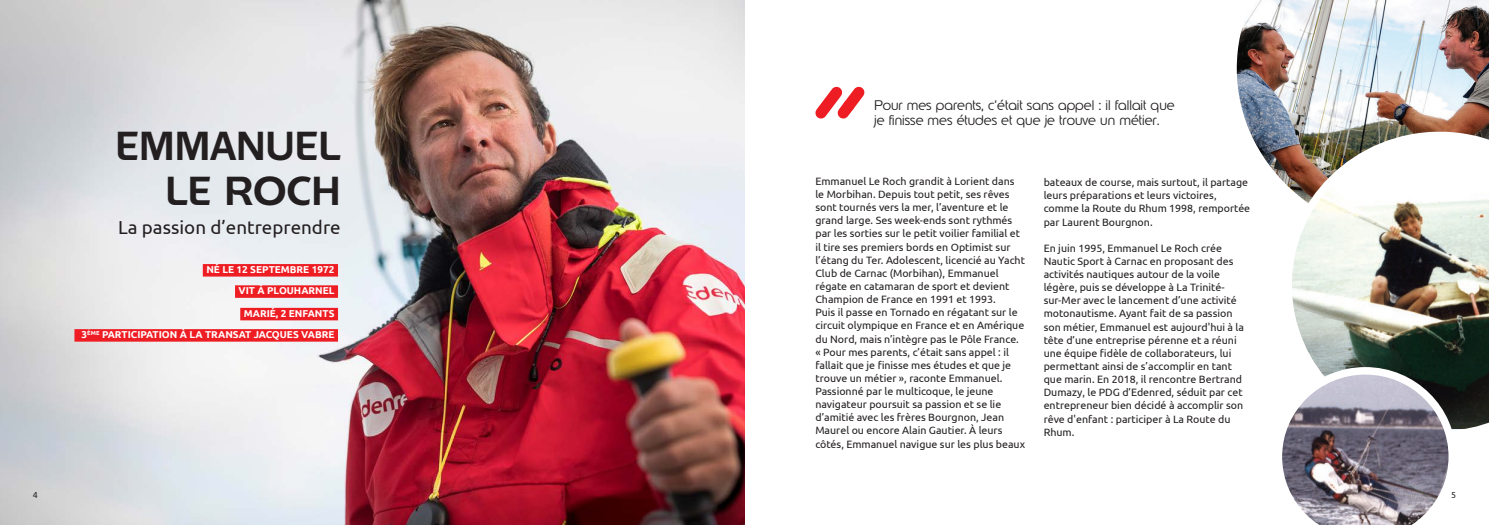
<style>
.page{position:relative;width:1489px;height:525px;background:#fff}
.page>*{position:absolute;margin:0;border:0;box-sizing:border-box;transform-origin:0 0}
.t1{font:500 40px "Edenred";color:#231f20}
.t2{font:18.75px "Ubuntu";color:#231f20}
.Citations{font:300 13.75px/15px "Edenred";color:#231f20}
.Body{font:10.62px/13.1px "Ubuntu";color:#231f20}
.Paragraph_Style_1{font:700 10px "Ubuntu";color:#fff}
.t3{font:8.75px "Ubuntu";color:#231f20}
</style>
<div class="page">
<img style="left:0;top:0;width:744px;height:524px">
<div style="left:203px;top:264px;width:135px;height:12px;background:#ee1d23"></div>
<div style="left:235px;top:285px;width:103px;height:13px;background:#ee1d23"></div>
<div style="left:240px;top:308px;width:98px;height:12px;background:#ee1d23"></div>
<div style="left:74px;top:329px;width:264px;height:12px;background:#ee1d23"></div>
<svg style="left:815px;top:86px;width:50px;height:33px"></svg>
<img style="left:1236px;top:0;width:252px;height:182px">
<img style="left:1284px;top:132px;width:204px;height:298px">
<img style="left:1282px;top:367px;width:173px;height:157px">
<p class="t1" style="left:116px;top:118px;width:226px">EMMANUEL</p>
<p class="t1" style="left:166px;top:163px;width:176px">LE ROCH</p>
<p class="t2" style="left:118px;top:216px;width:224px">La passion d’entreprendre</p>
<p class="Paragraph_Style_1" style="left:206px;top:263px;width:130px">NÉ LE 12 SEPTEMBRE 1972</p>
<p class="Paragraph_Style_1" style="left:238px;top:284px;width:97px">VIT À PLOUHARNEL</p>
<p class="Paragraph_Style_1" style="left:244px;top:307px;width:92px">MARIÉ, 2 ENFANTS</p>
<p class="Paragraph_Style_1" style="left:82px;top:328px;width:254px">3<sup>ÈME</sup> PARTICIPATION À LA TRANSAT JACQUES VABRE</p>
<p class="t3" style="left:33px;top:489px;width:6px">4</p>
<p class="Citations" style="left:874px;top:98px;width:302px">Pour mes parents, c’était sans appel : il fallait que je finisse mes études et que je trouve un métier.</p>
<p class="Body" style="left:815px;top:174px;width:211px">Emmanuel Le Roch grandit à Lorient dans le Morbihan. Depuis tout petit, ses rêves sont tournés vers la mer, l’aventure et le grand large. Ses week-ends sont rythmés par les sorties sur le petit voilier familial et il tire ses premiers bords en Optimist sur l’étang du Ter. Adolescent, licencié au Yacht Club de Carnac (Morbihan), Emmanuel régate en catamaran de sport et devient Champion de France en 1991 et 1993.<br>Puis il passe en Tornado en régatant sur le circuit olympique en France et en Amérique du Nord, mais n’intègre pas le Pôle France. « Pour mes parents, c’était sans appel : il fallait que je finisse mes études et que je trouve un métier », raconte Emmanuel.<br>Passionné par le multicoque, le jeune navigateur poursuit sa passion et se lie d’amitié avec les frères Bourgnon, Jean Maurel ou encore Alain Gautier. À leurs côtés, Emmanuel navigue sur les plus beaux</p>
<p class="Body" style="left:1043px;top:175px;width:208px">bateaux de course, mais surtout, il partage leurs préparations et leurs victoires, comme la Route du Rhum 1998, remportée par Laurent Bourgnon.</p>
<p class="Body" style="left:1043px;top:241px;width:202px">En juin 1995, Emmanuel Le Roch crée Nautic Sport à Carnac en proposant des activités nautiques autour de la voile légère, puis se développe à La Trinité&shy;sur-Mer avec le lancement d’une activité motonautisme. Ayant fait de sa passion son métier, Emmanuel est aujourd'hui à la tête d’une entreprise pérenne et a réuni une équipe fidèle de collaborateurs, lui permettant ainsi de s’accomplir en tant que marin. En 2018, il rencontre Bertrand Dumazy, le PDG d’Edenred, séduit par cet entrepreneur bien décidé à accomplir son rêve d'enfant : participer à La Route du Rhum.</p>
<p class="t3" style="left:1450px;top:489px;width:6px">5</p>
</div>
